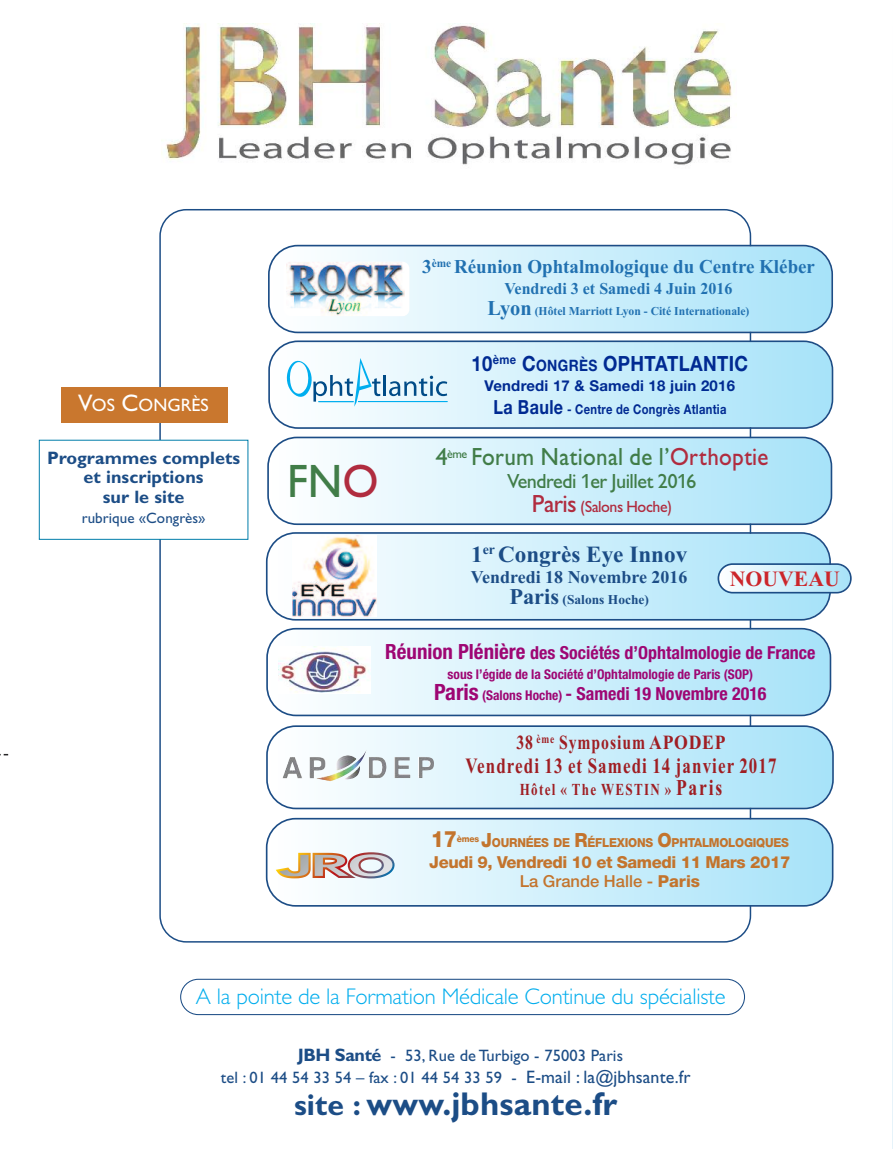
<style>
.page{position:relative;width:893px;height:1149px;background:#fff}
.page>*{position:absolute;margin:0;border:0;box-sizing:border-box;transform-origin:0 0}
.t1{font:500 48px "Giltus T";color:#417d48;scale:.94 1}
.t2{font:700 33px "Gill Sans Std";letter-spacing:.005em;color:#1c4d86}
.t3{font:500 25.5px "Giltus T";letter-spacing:.01em;color:#417d48}
.t4{font:700 23.1px "Times New Roman";color:#1c4d86}
.t5{font:300 22.65px "Gill Sans Std";letter-spacing:-.01em;color:#00aded}
.t6{font:800 22.5px "Helvetica Neue LT Std";color:#c3742d;scale:.94 1}
.t7{font:700 21.75px "Times New Roman";letter-spacing:.065em;color:#9f1e23;scale:.78 1}
.t8{font:700 21.75px "Times New Roman";color:#cc262b}
.t9{font:700 21px "Helvetica Neue LT Std";letter-spacing:.02em;color:#002a92;scale:.88 1}
.t10{font:500 21px "Giltus T";letter-spacing:-.025em;color:#417d48}
.t11{font:700 20.1px "Times New Roman";letter-spacing:.06em;color:#9f1e23;scale:.78 1}
.t12{font:700 19.5px "Times New Roman";color:#2171b1}
.t13{font:700 condensed 18px "Helvetica Neue LT Std";color:#9e0673}
.t14{font:700 18px/19.5px "Gill Sans Std";letter-spacing:.005em;color:#1c4d86;text-align:center}
.t15{font:700 18px "Times New Roman";color:#1c4d86}
.t16{font:18px "Gill Sans Std";color:#fff}
.t17{font:700 16.8px "Times New Roman";letter-spacing:.1em;color:#9f1e23;scale:.78 1}
.t18{font:16.5px/21.9px "Gill Sans Std";letter-spacing:.005em;color:#1c4d86;text-align:center}
.t19{font:800 16.5px/19.5px "Helvetica Neue LT Std";letter-spacing:-.025em;color:#c3742d;text-align:center}
.t20{font:700 16.5px "Times New Roman";color:#2171b1}
.t21{font:500 16.5px "Giltus T";letter-spacing:-.025em;color:#b02c3f}
.t22{font:700 15px "Helvetica Neue LT Std";letter-spacing:.015em;color:#002a92}
.t23{font:15px "Gill Sans Std";letter-spacing:.005em;color:#1c4d86}
.t24{font:700 condensed 13.5px "Helvetica Neue LT Std";color:#9e0673}
.t25{font:700 13.5px "Helvetica Neue LT Std";letter-spacing:.025em;color:#002a92;scale:.83 1}
.t26{font:700 13.5px "Times New Roman";color:#1c4d86}
.t27{font:800 12.45px "Helvetica Neue LT Std";letter-spacing:-.02em;color:#c3742d;scale:.94 1}
.t28{font:700 12px "Times New Roman";color:#2171b1}
.s1{font-size:24px}
.s2{color:#b02c3f}
.s3{font-size:21px}
.s4{font-size:15.75px}
.s5{font-size:19.5px}
.s6{font-size:25.5px}
.s7{font-size:22.5px}
.s8{font-size:13.5px}
.s9{font-weight:500}
.s10{font-weight:700;font-size:18px}
.s11{font-size:18px}
.s12{font-size:30px}
</style>
<div class="page">
<hr style="left:892px;top:0;width:1px;height:1148px;background:#f2f9fc">
<svg style="left:159px;top:209px;width:592px;height:733px"></svg>
<div style="left:61px;top:387px;width:167px;height:35px;background:#c9772e"></div>
<div style="left:40px;top:440px;width:208px;height:99px;background:#fff"></div>
<svg style="left:180px;top:978px;width:565px;height:36px"></svg>
<img style="left:166px;top:24px;width:567px;height:141px">
<svg style="left:266px;top:817px;width:567px;height:89px;background:#cbeaf7"></svg>
<img style="left:276px;top:852px;width:119px;height:26px">
<svg style="left:266px;top:725px;width:568px;height:84px;background:#c8e8f6"></svg>
<img style="left:283px;top:749px;width:151px;height:32px">
<svg style="left:268px;top:340px;width:565px;height:89px;background:#c7e8f6"></svg>
<hr style="left:383px;top:375px;width:3px;height:20px;background:#004b87">
<svg style="left:389px;top:375px;width:58px;height:21px"></svg>
<svg style="left:287px;top:358px;width:93px;height:48px"></svg>
<hr style="left:358px;top:401px;width:89px;height:1px;background:#00aeef">
<hr style="left:318px;top:401px;width:36px;height:1px;background:#00aeef">
<svg style="left:266px;top:627px;width:565px;height:89px;background:#c8e8f5"></svg>
<svg style="left:268px;top:245px;width:565px;height:88px;background:#c7e8f6"></svg>
<img style="left:279px;top:646px;width:92px;height:47px">
<svg style="left:267px;top:436px;width:565px;height:89px"></svg>
<div style="left:283px;top:262px;width:126px;height:54px;background:#fff;border-radius:7px"></div>
<img style="left:286px;top:262px;width:118px;height:54px">
<svg style="left:266px;top:532px;width:565px;height:88px;background:#c8e8f6"></svg>
<img style="left:293px;top:535px;width:83px;height:81px">
<svg style="left:717px;top:563px;width:135px;height:30px"></svg>
<p class="t16" style="left:78px;top:398px;width:132px"><span class="s1">V</span>OS <span class="s1">C</span>ONGRÈS</p>
<p class="t14" style="left:47px;top:449px;width:195px">Programmes complets et inscriptions<br>sur le site</p>
<p class="t23" style="left:82px;top:511px;width:125px">rubrique «Congrès»</p>
<h1 class="t1" style="left:287px;top:452px;width:98px">FN<span class="s2">O</span></h1>
<p class="t12" style="left:422px;top:255px;width:394px">3<sup>ème</sup> Réunion Ophtalmologique du Centre Kléber</p>
<p class="t20" style="left:504px;top:279px;width:230px">Vendredi 3 et Samedi 4 Juin 2016</p>
<p class="t28" style="left:488px;top:304px;width:263px"><span class="s3">Lyon</span> (Hôtel Marriott Lyon - Cité Internationale)</p>
<p class="t9" style="left:471px;top:356px;width:316px">10<sup>ème</sup> C<span class="s4">ONGRÈS</span> OPHTATLANTIC</p>
<p class="t22" style="left:485px;top:380px;width:252px">Vendredi 17 &amp; Samedi 18 juin 2016</p>
<p class="t25" style="left:493px;top:404px;width:282px"><span class="s5">La Baule</span> - Centre de Congrès Atlantia</p>
<h3 class="t3" style="left:435px;top:441px;width:335px">4<sup>ème</sup> Forum National de l’<span class="s2">Orthoptie</span></h3>
<p class="t10" style="left:507px;top:468px;width:191px">Vendredi 1er Juillet 2016</p>
<p class="t21" style="left:532px;top:497px;width:142px"><span class="s6">Paris</span> (Salons Hoche)</p>
<p class="t4" style="left:471px;top:540px;width:218px">1<sup>er</sup> Congrès Eye Innov</p>
<p class="t15" style="left:471px;top:565px;width:218px">Vendredi 18 Novembre 2016</p>
<p class="t26" style="left:509px;top:590px;width:141px"><span class="s7">Paris</span> (Salons Hoche)</p>
<p class="t8" style="left:730px;top:565px;width:112px">NOUVEAU</p>
<p class="t13" style="left:385px;top:646px;width:432px"><span class="s3">Réunion Plénière</span> des Sociétés d’Ophtalmologie de France</p>
<p class="t24" style="left:448px;top:669px;width:307px">sous l’égide de la Société d’Ophtalmologie de Paris (SOP)</p>
<p class="t13" style="left:434px;top:686px;width:334px"><span class="s7">Paris</span> <span class="s8">(Salons Hoche)</span> - Samedi 19 Novembre 2016</p>
<p class="t11" style="left:516px;top:730px;width:269px">38 <sup>ème</sup> Symposium APODEP</p>
<p class="t7" style="left:465px;top:752px;width:400px">Vendredi 13 et Samedi 14 janvier 2017</p>
<p class="t17" style="left:520px;top:778px;width:261px">Hôtel « The WESTIN » <span class="s7">Paris</span></p>
<p class="t6" style="left:431px;top:830px;width:30px">17</p>
<p class="t27" style="left:457px;top:837px;width:355px"><sup>èmes</sup> <span class="s5">J</span>OURNÉES DE <span class="s5">R</span>ÉFLEXIONS <span class="s5">O</span>PHTALMOLOGIQUES</p>
<p class="t19" style="left:429px;top:853px;width:363px">Jeudi 9, Vendredi 10 et Samedi 11 Mars 2017<br><span class="s9">La Grande Halle -</span> Paris</p>
<p class="t5" style="left:196px;top:987px;width:531px">A la pointe de la Formation Médicale Continue du spécialiste</p>
<p class="t18" style="left:221px;top:1046px;width:471px"><span class="s10">JBH Santé</span> - 53, Rue de Turbigo - 75003 Paris<br>tel : 01 44 54 33 54 – fax : 01 44 54 33 59 - <span class="s11">E-mail : la@jbhsante.fr</span></p>
<h2 class="t2" style="left:294px;top:1091px;width:325px"><span class="s12">site :</span> www.jbhsante.fr</h2>
</div>
